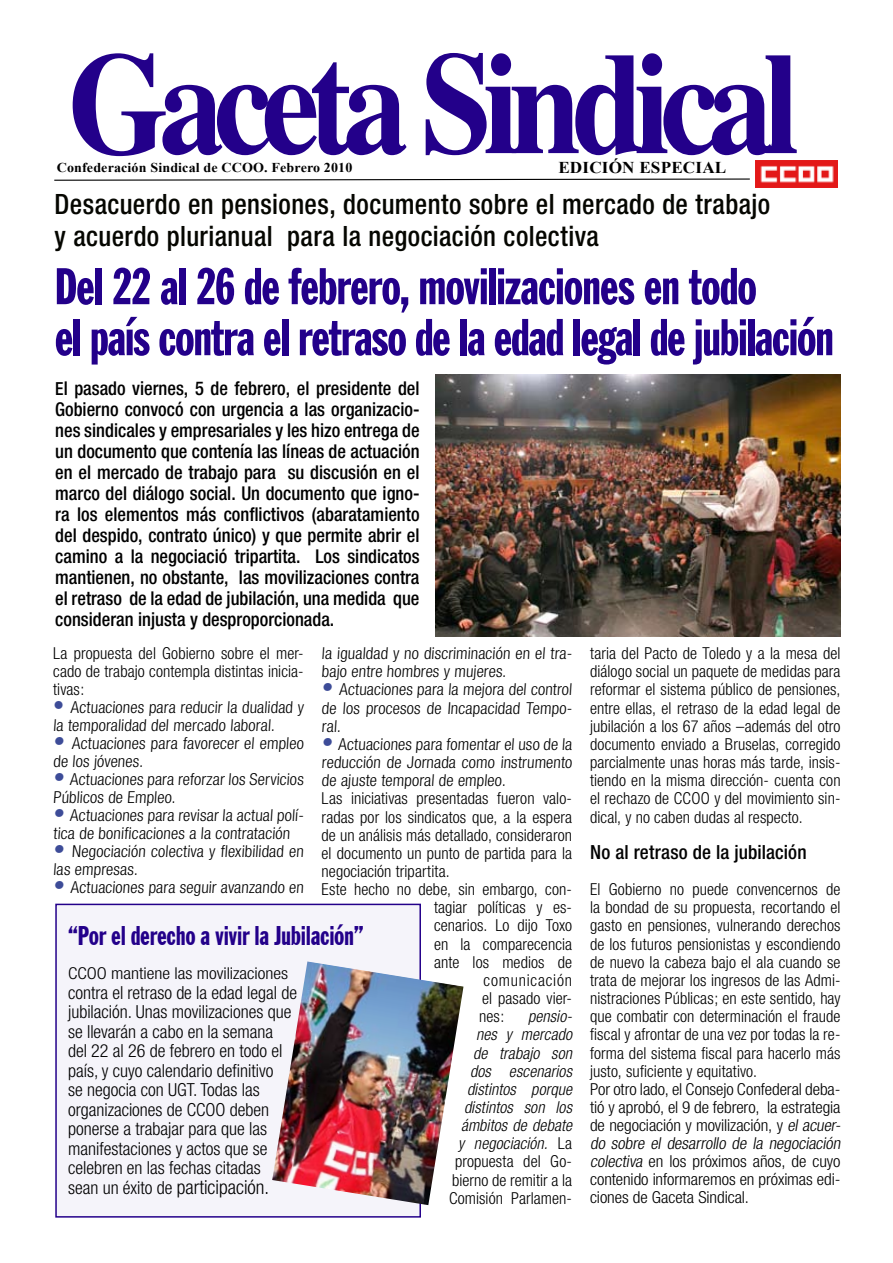
<style>
.page{position:relative;width:893px;height:1263px;background:#fff}
.page>*{position:absolute;margin:0;border:0;box-sizing:border-box;transform-origin:0 0}
.t1{font:extra-condensed 51px/51px "Franklin Gothic BT";letter-spacing:-.03em;color:#23008a}
.t2{font:500 condensed 28.05px/31.5px "Helvetica Neue";letter-spacing:.015em;color:#050600;scale:.95 1}
.t3{font:extra-condensed 27px "Franklin Gothic BT";letter-spacing:-.015em;color:#23008a}
.t4{font:300 condensed 19.5px "Helvetica Neue";color:#000}
.t5{font:500 condensed 19.5px "Helvetica Neue";letter-spacing:.005em;color:#020202}
.t6{font:500 condensed 19.05px/21px "Helvetica Neue";color:#000;text-align:justify}
.t7{font:300 condensed 18px/19.5px "Helvetica Neue";color:#000}
.t8{font:300 condensed 16.5px/18.1px "Helvetica Neue";letter-spacing:.005em;color:#000}
.t9{font:italic 300 condensed 16.5px/18.1px "Helvetica Neue";color:#000;text-align:right}
.t10{font:700 16.5px "Times New Roman";letter-spacing:.01em;color:#000;scale:1.04 1}
.t11{font:300 condensed 16.5px "Helvetica Neue";letter-spacing:.05em;color:#000}
.t12{font:300 condensed 16.35px "Helvetica Neue";color:#000;scale:1.1 1}
.t13{font:700 13.5px "Times New Roman";letter-spacing:.01em;color:#000;scale:1.04 1}
.s1{font-size:18px}
.s2{font-size:22.5px;color:#3d4c98}
.s3{font-style:normal}
.s4{font-style:italic}
</style>
<div class="page">
<svg style="left:73px;top:53px;width:724px;height:103px"></svg>
<svg style="left:54px;top:178px;width:696px;height:3px"></svg>
<img style="left:756px;top:160px;width:82px;height:27px">
<div style="left:55px;top:903px;width:366px;height:315px;background:#f5f4fa"></div>
<img style="left:435px;top:374px;width:405px;height:262px">
<img style="left:271px;top:961px;width:192px;height:250px">
<p class="t13" style="left:57px;top:158px;width:286px">Confederación Sindical de CCOO. Febrero 2010</p>
<p class="t10" style="left:558px;top:156px;width:163px">EDICIÓN ESPECIAL</p>
<h2 class="t2" style="left:55px;top:188px;width:755px">Desacuerdo en pensiones, documento sobre el mercado de trabajo y acuerdo plurianual para la negociación colectiva</h2>
<h1 class="t1" style="left:55px;top:261px;width:781px">Del 22 al 26 de febrero, movilizaciones en todo<br>el país contra el retraso de la edad legal de jubilación</h1>
<p class="t6" style="left:55px;top:377px;width:366px"><span class="s1">E</span>l pasado viernes, 5 de febrero, el presidente del Gobierno convocó con urgencia a las organizacio&shy;nes sindicales y empresariales y les hizo entrega de un documento que contenía las líneas de actuación en el mercado de trabajo para su discusión en el marco del diálogo social. Un documento que igno&shy;ra los elementos más conflictivos (abaratamiento del despido, contrato único) y que permite abrir el camino a la negociació tripartita. Los sindicatos mantienen, no obstante, las movilizaciones contra el retraso de la edad de jubilación, una medida que consideran injusta y desproporcionada.</p>
<p class="t8" style="left:322px;top:644px;width:253px">la igualdad y no discriminación en el tra&shy;bajo entre hombres y mujeres.</p>
<p class="t8" style="left:322px;top:680px;width:253px;text-align:justify"><span class="s2">•</span> Actuaciones para la mejora del control de los procesos de Incapacidad Tempo&shy;ral.</p>
<p class="t8" style="left:322px;top:735px;width:253px"><span class="s2">•</span> Actuaciones para fomentar el uso de la</p>
<p class="t8" style="left:322px;top:753px;width:253px">reducción de Jornada como instrumento</p>
<p class="t8" style="left:322px;top:771px;width:187px">de ajuste temporal de empleo.</p>
<p class="t8" style="left:322px;top:789px;width:252px">Las iniciativas presentadas fueron valo-</p>
<p class="t8" style="left:322px;top:807px;width:252px">radas por los sindicatos que, a la espera</p>
<p class="t8" style="left:322px;top:826px;width:252px">de un análisis más detallado, consideraron</p>
<p class="t8" style="left:322px;top:844px;width:252px">el documento un punto de partida para la</p>
<p class="t8" style="left:322px;top:862px;width:130px">negociación tripartita.</p>
<p class="t8" style="left:322px;top:880px;width:252px">Este hecho no debe, sin embargo, con-</p>
<p class="t8" style="left:434px;top:898px;width:140px">tagiar políticas y es-</p>
<p class="t8" style="left:434px;top:916px;width:140px">cenarios. Lo dijo Toxo</p>
<p class="t8" style="left:434px;top:934px;width:140px">en la comparecencia</p>
<p class="t8" style="left:434px;top:953px;width:140px">ante los medios de</p>
<p class="t11" style="left:483px;top:971px;width:90px">comunicación</p>
<p class="t8" style="left:482px;top:989px;width:92px">el pasado vier-</p>
<p class="t8" style="left:479px;top:1007px;width:27px">nes:</p>
<p class="t8" style="left:53px;top:644px;width:252px;text-align:justify">La propuesta del Gobierno sobre el mer&shy;cado de trabajo contempla distintas inicia&shy;tivas:</p>
<p class="t8" style="left:53px;top:698px;width:252px"><span class="s2">•</span> Actuaciones para reducir la dualidad y la temporalidad del mercado laboral.</p>
<p class="t8" style="left:53px;top:734px;width:253px"><span class="s2">•</span> Actuaciones para favorecer el empleo de los jóvenes.</p>
<p class="t8" style="left:53px;top:770px;width:253px"><span class="s2">•</span> Actuaciones para reforzar los Servicios<br>Públicos de Empleo.</p>
<p class="t8" style="left:53px;top:806px;width:253px"><span class="s2">•</span> Actuaciones para revisar la actual polí&shy;tica de bonificaciones a la contratación</p>
<p class="t8" style="left:53px;top:842px;width:253px"><span class="s2">•</span> Negociación colectiva y flexibilidad en las empresas.</p>
<p class="t8" style="left:53px;top:878px;width:253px"><span class="s2">•</span> Actuaciones para seguir avanzando en</p>
<h3 class="t3" style="left:68px;top:919px;width:297px">“Por el derecho a vivir la Jubilación”</h3>
<p class="t12" style="left:68px;top:964px;width:202px">CCOO mantiene las movilizaciones</p>
<p class="t7" style="left:68px;top:982px;width:231px">contra el retraso de la edad legal de jubilación. Unas movilizaciones que se llevarán a cabo en la semana<br>del 22 al 26 de febrero en todo el país, y cuyo calendario definitivo<br>se negocia con UGT. Todas las organizaciones de CCOO deben ponerse a trabajar para que las manifestaciones y actos que se celebren en las fechas citadas</p>
<p class="t4" style="left:68px;top:1176px;width:203px"><span class="s1">sean un éxito de</span> participación.</p>
<p class="t9" style="left:449px;top:1007px;width:128px">pensio-<br>nes y mercado<br>de trabajo son dos escenarios distintos porque distintos son los ámbitos de debate y negociación. <span class="s3">L a propuesta del Go&shy;bierno de remitir a la<br>Comisión Parlamen-</span></p>
<p class="t8" style="left:590px;top:644px;width:252px;text-align:justify">taria del Pacto de Toledo y a la mesa del diálogo social un paquete de medidas para reformar el sistema público de pensiones, entre ellas, el retraso de la edad legal de jubilación a los 67 años –además del otro documento enviado a Bruselas, corregido parcialmente unas horas más tarde, insis&shy;tiendo en la misma dirección- cuenta con el rechazo de CCOO y del movimiento sin&shy;dical, y no caben dudas al respecto.</p>
<p class="t5" style="left:590px;top:840px;width:218px">No al retraso de la jubilación</p>
<p class="t8" style="left:590px;top:880px;width:255px">El Gobierno no puede convencernos de la bondad de su propuesta, recortando el gasto en pensiones, vulnerando derechos de los futuros pensionistas y escondiendo de nuevo la cabeza bajo el ala cuando se trata de mejorar los ingresos de las Admi&shy;nistraciones Públicas; en este sentido, hay que combatir con determinación el fraude fiscal y afrontar de una vez por todas la re&shy;forma del sistema fiscal para hacerlo más justo, suficiente y equitativo.<br>Por otro lado, el Consejo Confederal deba&shy;tió y aprobó, el 9 de febrero, la estrategia de negociación y movilización, y <span class="s4">el acuer&shy;do sobre el desarrollo de la negociación colectiva</span> en los próximos años, de cuyo contenido informaremos en próximas edi&shy;ciones de Gaceta Sindical.</p>
</div>
